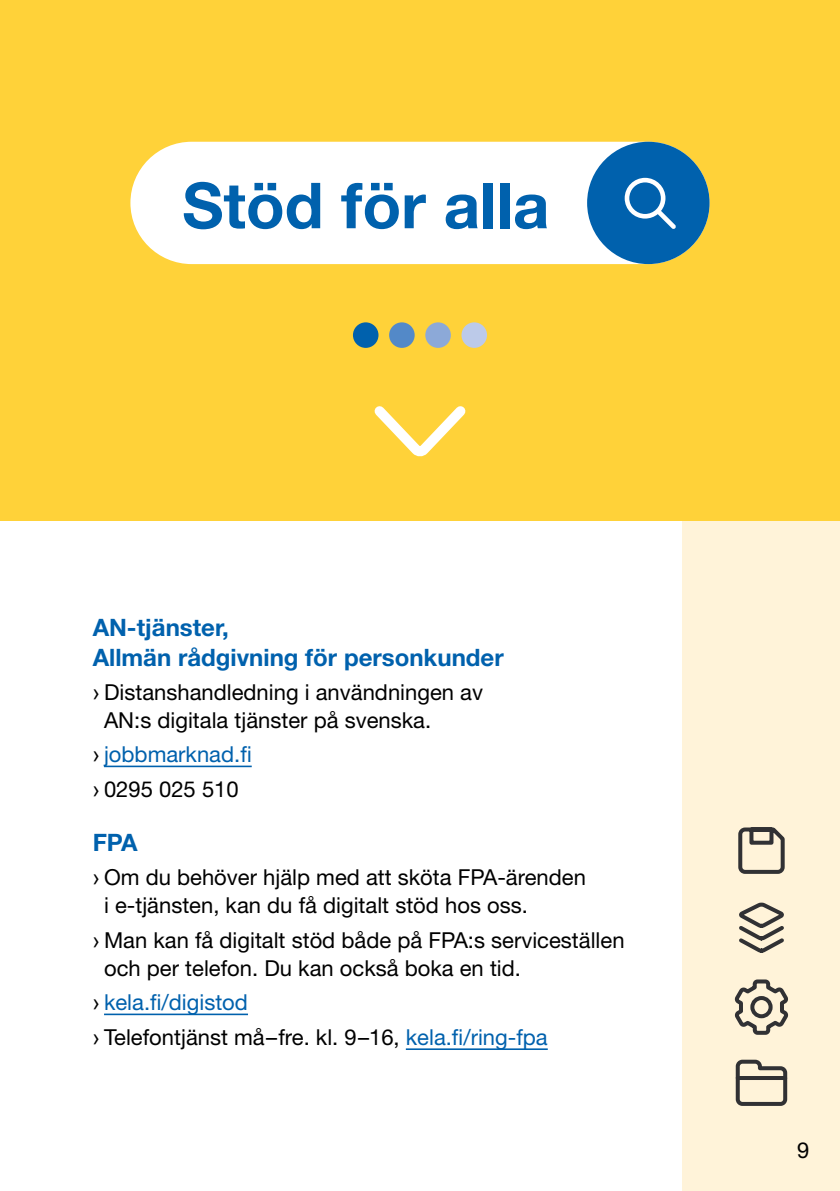
<style>
.page{position:relative;width:840px;height:1191px;background:#fff}
.page>*{position:absolute;margin:0;border:0;box-sizing:border-box;transform-origin:0 0}
.t1{font:700 63.4px "Helvetica Neue LT Std";color:#0061ad}
.H4_toimipisteet{font:700 24px/30px "Helvetica Neue LT Std";color:#0061ad}
.Luettelo{font:22px/28px "Helvetica Neue LT Std";color:#000}
.Luettelo-2{font:22px "Helvetica Neue LT Std";color:#0061ad}
.s1{font-family:"Arial"}
.s2{font-family:"Arial";color:#000}
.s3{color:#0061ad}
</style>
<div class="page">
<div style="left:682px;top:0;width:157px;height:1191px;background:#fff3d9"></div>
<hr style="left:104px;top:765px;width:147px;height:2px;background:#0061ad">
<hr style="left:104px;top:1013px;width:144px;height:2px;background:#0061ad">
<hr style="left:405px;top:1048px;width:142px;height:2px;background:#0061ad">
<div style="left:0;top:0;width:839px;height:521px;background:#ffd239"></div>
<svg style="left:374px;top:406px;width:92px;height:51px"></svg>
<div style="left:353px;top:322px;width:25px;height:26px;background:#0061ad;border-radius:50%"></div>
<div style="left:389px;top:322px;width:25px;height:26px;background:#5389c8;border-radius:50%"></div>
<div style="left:425px;top:322px;width:25px;height:26px;background:#8ca9d8;border-radius:50%"></div>
<div style="left:461px;top:322px;width:25px;height:26px;background:#bccae9;border-radius:50%"></div>
<div style="left:130px;top:142px;width:579px;height:122px;background:#fff;border-radius:61px"></div>
<div style="left:586px;top:142px;width:123px;height:122px;background:#0061ad;border-radius:61px"></div>
<svg style="left:624px;top:178px;width:51px;height:51px"></svg>
<svg style="left:734px;top:979px;width:55px;height:56px"></svg>
<svg style="left:739px;top:902px;width:45px;height:51px"></svg>
<svg style="left:735px;top:1059px;width:53px;height:47px"></svg>
<svg style="left:738px;top:827px;width:47px;height:47px"></svg>
<h3 class="t1" style="left:182px;top:166px;width:368px">Stöd för alla</h3>
<h4 class="H4_toimipisteet" style="left:93px;top:612px;width:412px">AN-tjänster,<br>Allmän rådgivning för personkunder</h4>
<p class="Luettelo" style="left:104px;top:677px;width:380px;text-indent:-11px"><span class="s1">›</span> Distanshandledning i användningen av<br>AN:s digitala tjänster på svenska.</p>
<p class="Luettelo-2" style="left:93px;top:741px;width:160px"><span class="s2">›</span> jobbmarknad.fi</p>
<p class="Luettelo" style="left:93px;top:775px;width:147px"><span class="s1">›</span> 0295 025 510</p>
<h4 class="H4_toimipisteet" style="left:93px;top:827px;width:46px">FPA</h4>
<p class="Luettelo" style="left:104px;top:862px;width:483px;text-indent:-11px"><span class="s1">›</span> Om du behöver hjälp med att sköta FPA-ärenden i e-tjänsten, kan du få digitalt stöd hos oss.</p>
<p class="Luettelo" style="left:104px;top:925px;width:521px;text-indent:-11px"><span class="s1">›</span> Man kan få digitalt stöd både på FPA:s serviceställen och per telefon. Du kan också boka en tid.</p>
<p class="Luettelo-2" style="left:93px;top:989px;width:157px"><span class="s2">›</span> kela.fi/digistod</p>
<p class="Luettelo" style="left:93px;top:1022px;width:456px"><span class="s1">›</span> Telefontjänst må–fre. kl. 9–16, <span class="s3">kela.fi/ring-fpa</span></p>
<p class="Luettelo" style="left:796px;top:1135px;width:14px">9</p>
</div>
